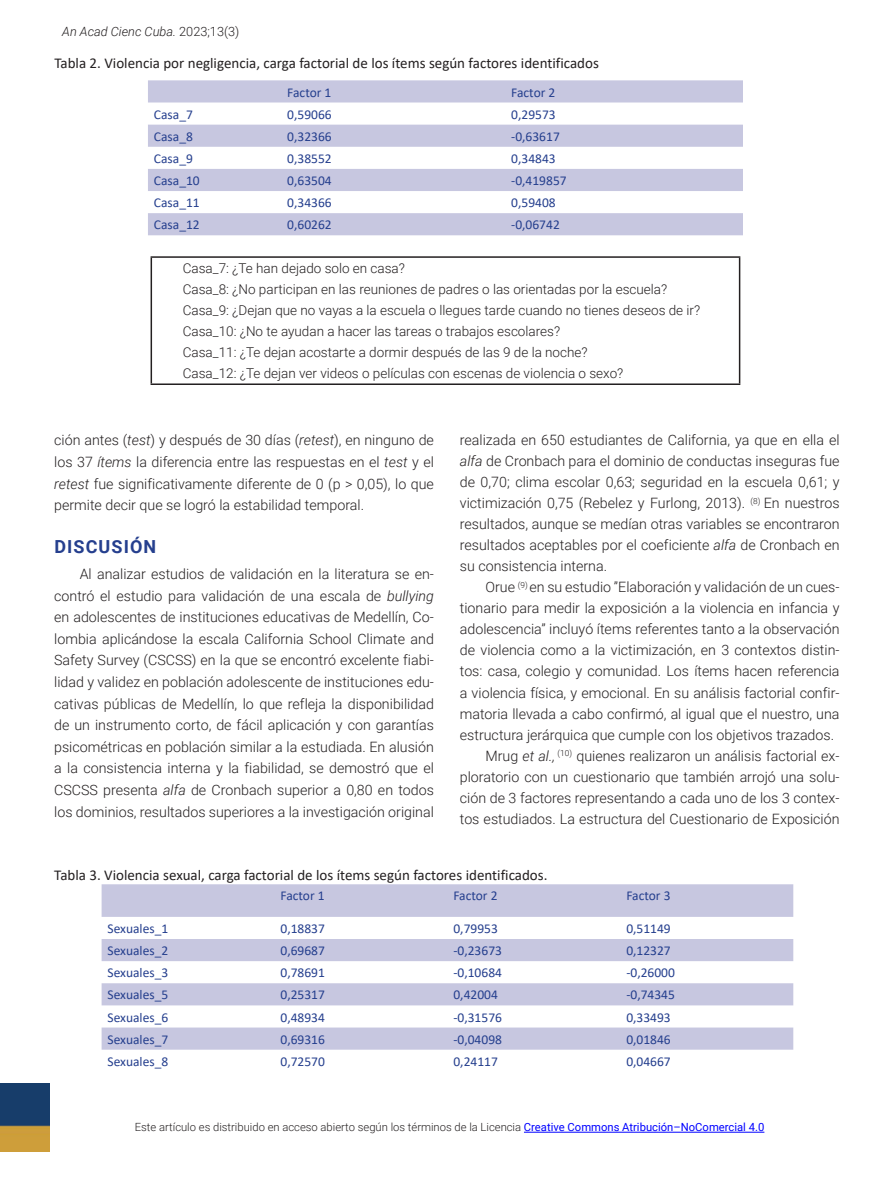
<style>
.page{position:relative;width:893px;height:1191px;background:#fff}
.page>*{position:absolute;margin:0;border:0;box-sizing:border-box;transform-origin:0 0}
.Val_2{font:700 18px "Roboto";letter-spacing:.06em;color:#253f8e}
.Tabla_Título{font:15px "Calibri";color:#231f20}
.Texto_Normal{font:300 14.25px/21px "Roboto";color:#231f20;text-align:justify}
.Tabla_Cuerpo{font:13.5px "Calibri";color:#253f8e}
.Texto_Normal-2{font:300 13.5px "Roboto";color:#231f20}
.t1{font:italic 300 12.75px "Roboto";color:#231f20}
.t2{font:300 11.25px "Roboto";color:#231f20}
.s1{font-style:normal}
.s2{font-style:italic}
.s3{font-weight:400;color:#00f}
</style>
<div class="page">
<img style="left:0;top:1083px;width:49px;height:68px">
<hr style="left:524px;top:1132px;width:240px;height:1px;background:#00f">
<svg style="left:148px;top:80px;width:595px;height:155px;fill:#c7c7e0"></svg>
<hr style="left:151px;top:256px;width:589px;height:2px;background:#231f20">
<hr style="left:151px;top:258px;width:1px;height:125px;background:#231f20">
<hr style="left:739px;top:258px;width:1px;height:125px;background:#231f20">
<hr style="left:151px;top:383px;width:589px;height:2px;background:#231f20">
<svg style="left:102px;top:884px;width:691px;height:165px;fill:#c7c7e0"></svg>
<p class="t1" style="left:62px;top:22px;width:179px">An Acad Cienc Cuba. <span class="s1">2023;13(3)</span></p>
<p class="Tabla_Título" style="left:54px;top:52px;width:546px">Tabla 2. Violencia por negligencia, carga factorial de los ítems según factores identificados</p>
<p class="Tabla_Cuerpo" style="left:287px;top:83px;width:46px">Factor 1</p>
<p class="Tabla_Cuerpo" style="left:511px;top:83px;width:46px">Factor 2</p>
<p class="Tabla_Cuerpo" style="left:154px;top:105px;width:40px">Casa_7</p>
<p class="Tabla_Cuerpo" style="left:287px;top:105px;width:46px">0,59066</p>
<p class="Tabla_Cuerpo" style="left:511px;top:105px;width:46px">0,29573</p>
<p class="Tabla_Cuerpo" style="left:154px;top:127px;width:40px">Casa_8</p>
<p class="Tabla_Cuerpo" style="left:287px;top:127px;width:46px">0,32366</p>
<p class="Tabla_Cuerpo" style="left:511px;top:127px;width:50px">-0,63617</p>
<p class="Tabla_Cuerpo" style="left:154px;top:149px;width:40px">Casa_9</p>
<p class="Tabla_Cuerpo" style="left:287px;top:149px;width:46px">0,38552</p>
<p class="Tabla_Cuerpo" style="left:511px;top:149px;width:46px">0,34843</p>
<p class="Tabla_Cuerpo" style="left:154px;top:171px;width:47px">Casa_10</p>
<p class="Tabla_Cuerpo" style="left:287px;top:171px;width:46px">0,63504</p>
<p class="Tabla_Cuerpo" style="left:511px;top:171px;width:57px">-0,419857</p>
<p class="Tabla_Cuerpo" style="left:154px;top:193px;width:47px">Casa_11</p>
<p class="Tabla_Cuerpo" style="left:287px;top:193px;width:46px">0,34366</p>
<p class="Tabla_Cuerpo" style="left:511px;top:193px;width:46px">0,59408</p>
<p class="Tabla_Cuerpo" style="left:154px;top:215px;width:47px">Casa_12</p>
<p class="Tabla_Cuerpo" style="left:287px;top:215px;width:46px">0,60262</p>
<p class="Tabla_Cuerpo" style="left:511px;top:215px;width:50px">-0,06742</p>
<p class="Texto_Normal-2" style="left:183px;top:259px;width:224px">Casa_7: ¿Te han dejado solo en casa?</p>
<p class="Texto_Normal-2" style="left:183px;top:280px;width:486px">Casa_8: ¿No participan en las reuniones de padres o las orientadas por la escuela?</p>
<p class="Texto_Normal-2" style="left:183px;top:301px;width:519px">Casa_9: ¿Dejan que no vayas a la escuela o llegues tarde cuando no tienes deseos de ir?</p>
<p class="Texto_Normal-2" style="left:183px;top:322px;width:379px">Casa_10: ¿No te ayudan a hacer las tareas o trabajos escolares?</p>
<p class="Texto_Normal-2" style="left:183px;top:343px;width:406px">Casa_11: ¿Te dejan acostarte a dormir después de las 9 de la noche?</p>
<p class="Texto_Normal-2" style="left:183px;top:364px;width:442px">Casa_12: ¿Te dejan ver videos o películas con escenas de violencia o sexo?</p>
<p class="Texto_Normal" style="left:54px;top:429px;width:381px;line-height:21.6px">ción antes (<span class="s2">test</span>) y después de 30 días (<span class="s2">retest</span>), en ninguno de los 37 <span class="s2">ítems</span> la diferencia entre las respuestas en el <span class="s2">test</span> y el <span class="s2">retest</span> fue significativamente diferente de 0 (p &gt; 0,05), lo que permite decir que se logró la estabilidad temporal.</p>
<p class="Val_2" style="left:55px;top:534px;width:103px">DISCUSIÓN</p>
<p class="Texto_Normal" style="left:54px;top:562px;width:381px;line-height:21.6px;text-indent:26px">Al analizar estudios de validación en la literatura se en&shy;contró el estudio para validación de una escala de <span class="s2">bullying </span>en adolescentes de instituciones educativas de Medellín, Co&shy;lombia aplicándose la escala California School Climate and Safety Survey (CSCSS) en la que se encontró excelente fiabi&shy;lidad y validez en población adolescente de instituciones edu&shy;cativas públicas de Medellín, lo que refleja la disponibilidad de un instrumento corto, de fácil aplicación y con garantías psicométricas en población similar a la estudiada. En alusión a la consistencia interna y la fiabilidad, se demostró que el CSCSS presenta <span class="s2">alfa</span> de Cronbach superior a 0,80 en todos los dominios, resultados superiores a la investigación original</p>
<p class="Texto_Normal" style="left:460px;top:429px;width:381px">realizada en 650 estudiantes de California, ya que en ella el <span class="s2">alfa</span> de Cronbach para el dominio de conductas inseguras fue de 0,70; clima escolar 0,63; seguridad en la escuela 0,61; y victimización 0,75 (Rebelez y Furlong, 2013). <sup>(8)</sup> En nuestros resultados, aunque se medían otras variables se encontraron resultados aceptables por el coeficiente <span class="s2">alfa</span> de Cronbach en su consistencia interna.</p>
<p class="Texto_Normal" style="left:460px;top:576px;width:381px;text-indent:26px">Orue <sup>(9)</sup> en su estudio ”Elaboración y validación de un cues&shy;tionario para medir la exposición a la violencia en infancia y adolescencia” incluyó ítems referentes tanto a la observación de violencia como a la victimización, en 3 contextos distin&shy;tos: casa, colegio y comunidad. Los ítems hacen referencia a violencia física, y emocional. En su análisis factorial confir&shy;matoria llevada a cabo confirmó, al igual que el nuestro, una estructura jerárquica que cumple con los objetivos trazados.</p>
<p class="Texto_Normal" style="left:460px;top:744px;width:381px;text-indent:26px">Mrug <span class="s2">et al.,</span> <sup>(10)</sup> quienes realizaron un análisis factorial ex&shy;ploratorio con un cuestionario que también arrojó una solu&shy;ción de 3 factores representando a cada uno de los 3 contex&shy;tos estudiados. La estructura del Cuestionario de Exposición</p>
<p class="Tabla_Título" style="left:54px;top:864px;width:495px">Tabla 3. Violencia sexual, carga factorial de los ítems según factores identificados.</p>
<p class="Tabla_Cuerpo" style="left:280px;top:886px;width:46px">Factor 1</p>
<p class="Tabla_Cuerpo" style="left:453px;top:886px;width:46px">Factor 2</p>
<p class="Tabla_Cuerpo" style="left:626px;top:886px;width:46px">Factor 3</p>
<p class="Tabla_Cuerpo" style="left:108px;top:919px;width:62px">Sexuales_1</p>
<p class="Tabla_Cuerpo" style="left:280px;top:919px;width:46px">0,18837</p>
<p class="Tabla_Cuerpo" style="left:453px;top:919px;width:46px">0,79953</p>
<p class="Tabla_Cuerpo" style="left:626px;top:919px;width:46px">0,51149</p>
<p class="Tabla_Cuerpo" style="left:108px;top:941px;width:62px">Sexuales_2</p>
<p class="Tabla_Cuerpo" style="left:280px;top:941px;width:46px">0,69687</p>
<p class="Tabla_Cuerpo" style="left:453px;top:941px;width:50px">-0,23673</p>
<p class="Tabla_Cuerpo" style="left:626px;top:941px;width:46px">0,12327</p>
<p class="Tabla_Cuerpo" style="left:108px;top:963px;width:62px">Sexuales_3</p>
<p class="Tabla_Cuerpo" style="left:280px;top:963px;width:46px">0,78691</p>
<p class="Tabla_Cuerpo" style="left:453px;top:963px;width:50px">-0,10684</p>
<p class="Tabla_Cuerpo" style="left:626px;top:963px;width:50px">-0,26000</p>
<p class="Tabla_Cuerpo" style="left:108px;top:985px;width:62px">Sexuales_5</p>
<p class="Tabla_Cuerpo" style="left:280px;top:985px;width:46px">0,25317</p>
<p class="Tabla_Cuerpo" style="left:453px;top:985px;width:46px">0,42004</p>
<p class="Tabla_Cuerpo" style="left:626px;top:985px;width:50px">-0,74345</p>
<p class="Tabla_Cuerpo" style="left:108px;top:1007px;width:62px">Sexuales_6</p>
<p class="Tabla_Cuerpo" style="left:280px;top:1007px;width:46px">0,48934</p>
<p class="Tabla_Cuerpo" style="left:453px;top:1007px;width:50px">-0,31576</p>
<p class="Tabla_Cuerpo" style="left:626px;top:1007px;width:46px">0,33493</p>
<p class="Tabla_Cuerpo" style="left:108px;top:1029px;width:62px">Sexuales_7</p>
<p class="Tabla_Cuerpo" style="left:280px;top:1029px;width:46px">0,69316</p>
<p class="Tabla_Cuerpo" style="left:453px;top:1029px;width:50px">-0,04098</p>
<p class="Tabla_Cuerpo" style="left:626px;top:1029px;width:46px">0,01846</p>
<p class="Tabla_Cuerpo" style="left:108px;top:1052px;width:62px">Sexuales_8</p>
<p class="Tabla_Cuerpo" style="left:280px;top:1052px;width:46px">0,72570</p>
<p class="Tabla_Cuerpo" style="left:453px;top:1052px;width:46px">0,24117</p>
<p class="Tabla_Cuerpo" style="left:626px;top:1052px;width:46px">0,04667</p>
<p class="t2" style="left:135px;top:1119px;width:631px">Este artículo es distribuido en acceso abierto según los términos de la Licencia <span class="s3">Creative Commons Atribución–NoComercial 4.0</span></p>
</div>
